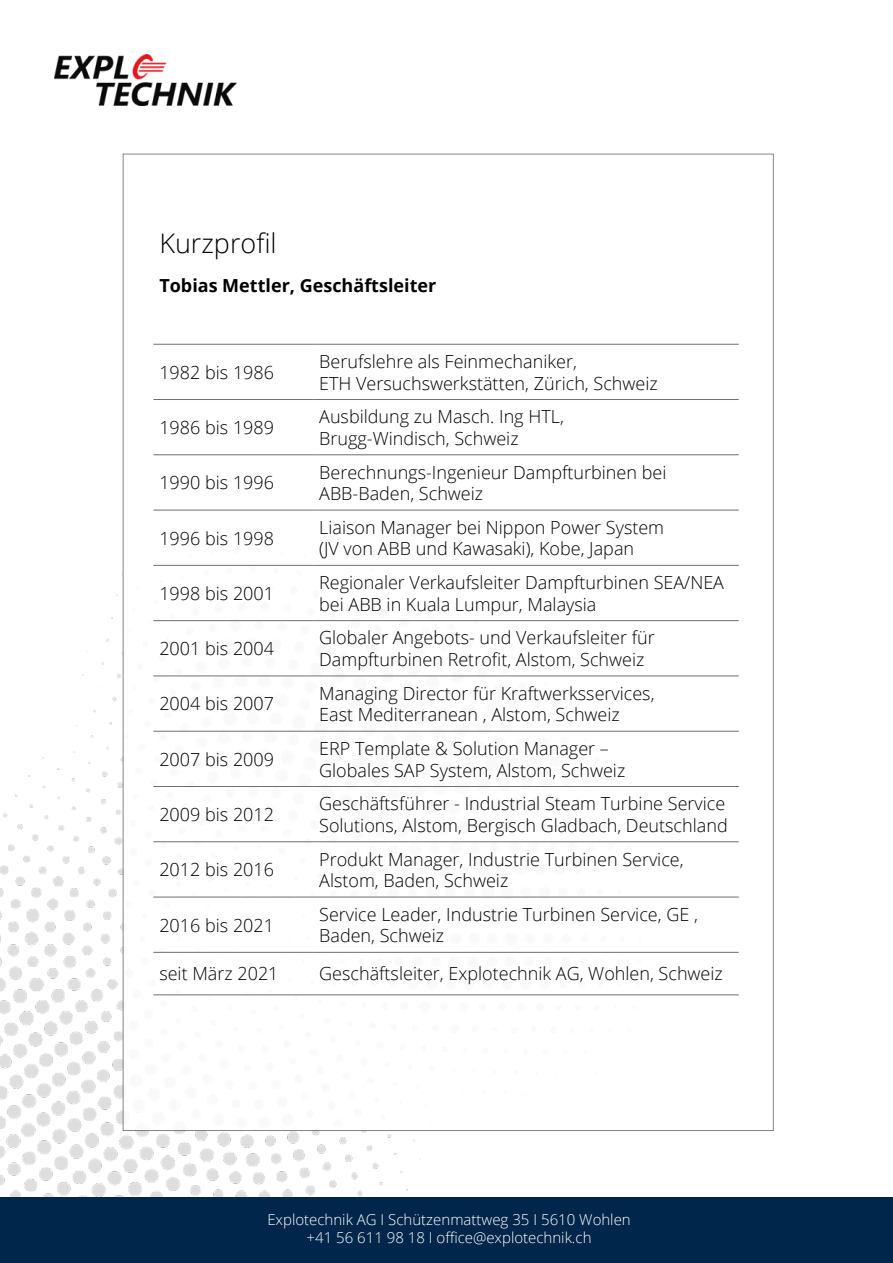
<style>
.page{position:relative;width:893px;height:1263px;background:#fff}
.page>*{position:absolute;margin:0;border:0;box-sizing:border-box;transform-origin:0 0}
.t1{font:300 27px "Open Sans";color:#000}
.t2{font:300 18px/21.6px "Open Sans";color:#000}
.t3{font:700 18px "Open Sans";color:#000}
.t4{font:300 15px "Open Sans";color:#fff}
</style>
<div class="page">
<img style="left:0;top:550px;width:421px;height:647px">
<div style="left:0;top:1197px;width:893px;height:66px;background:#00264b"></div>
<img style="left:54px;top:54px;width:182px;height:51px">
<div style="left:123px;top:154px;width:651px;height:977px;background:#fff;border:1px solid #6f6f6f"></div>
<hr style="left:153px;top:344px;width:160px;height:1px;background:#6f6f6f">
<hr style="left:313px;top:344px;width:426px;height:1px;background:#6f6f6f">
<hr style="left:153px;top:399px;width:160px;height:1px;background:#6f6f6f">
<hr style="left:313px;top:399px;width:426px;height:1px;background:#6f6f6f">
<hr style="left:153px;top:454px;width:160px;height:1px;background:#6f6f6f">
<hr style="left:313px;top:454px;width:426px;height:1px;background:#6f6f6f">
<hr style="left:153px;top:510px;width:160px;height:1px;background:#6f6f6f">
<hr style="left:313px;top:510px;width:426px;height:1px;background:#6f6f6f">
<hr style="left:153px;top:565px;width:160px;height:1px;background:#6f6f6f">
<hr style="left:313px;top:565px;width:426px;height:1px;background:#6f6f6f">
<hr style="left:153px;top:620px;width:160px;height:1px;background:#6f6f6f">
<hr style="left:313px;top:620px;width:426px;height:1px;background:#6f6f6f">
<hr style="left:153px;top:675px;width:160px;height:1px;background:#6f6f6f">
<hr style="left:313px;top:675px;width:426px;height:1px;background:#6f6f6f">
<hr style="left:153px;top:731px;width:160px;height:1px;background:#6f6f6f">
<hr style="left:313px;top:731px;width:426px;height:1px;background:#6f6f6f">
<hr style="left:153px;top:786px;width:160px;height:1px;background:#6f6f6f">
<hr style="left:313px;top:786px;width:426px;height:1px;background:#6f6f6f">
<hr style="left:153px;top:841px;width:160px;height:1px;background:#6f6f6f">
<hr style="left:313px;top:841px;width:426px;height:1px;background:#6f6f6f">
<hr style="left:153px;top:897px;width:160px;height:1px;background:#6f6f6f">
<hr style="left:313px;top:897px;width:426px;height:1px;background:#6f6f6f">
<hr style="left:153px;top:952px;width:160px;height:1px;background:#6f6f6f">
<hr style="left:313px;top:952px;width:426px;height:1px;background:#6f6f6f">
<hr style="left:153px;top:994px;width:160px;height:1px;background:#6f6f6f">
<hr style="left:313px;top:994px;width:426px;height:1px;background:#6f6f6f">
<p class="t1" style="left:159px;top:224px;width:119px">Kurzprofil</p>
<p class="t3" style="left:159px;top:273px;width:278px">Tobias Mettler, Geschäftsleiter</p>
<p class="t2" style="left:159px;top:361px;width:116px">1982 bis 1986</p>
<p class="t2" style="left:319px;top:350px;width:340px">Berufslehre als Feinmechaniker,<br>ETH Versuchswerkstätten, Zürich, Schweiz</p>
<p class="t2" style="left:159px;top:416px;width:116px">1986 bis 1989</p>
<p class="t2" style="left:319px;top:405px;width:246px">Ausbildung zu Masch. Ing HTL,<br>Brugg-Windisch, Schweiz</p>
<p class="t2" style="left:159px;top:471px;width:116px">1990 bis 1996</p>
<p class="t2" style="left:319px;top:461px;width:349px">Berechnungs-Ingenieur Dampfturbinen bei<br>ABB-Baden, Schweiz</p>
<p class="t2" style="left:159px;top:527px;width:116px">1996 bis 1998</p>
<p class="t2" style="left:319px;top:516px;width:346px">Liaison Manager bei Nippon Power System (JV von ABB und Kawasaki), Kobe, Japan</p>
<p class="t2" style="left:159px;top:582px;width:116px">1998 bis 2001</p>
<p class="t2" style="left:319px;top:571px;width:406px">Regionaler Verkaufsleiter Dampfturbinen SEA/NEA bei ABB in Kuala Lumpur, Malaysia</p>
<p class="t2" style="left:159px;top:637px;width:116px">2001 bis 2004</p>
<p class="t2" style="left:319px;top:626px;width:337px">Globaler Angebots- und Verkaufsleiter für<br>Dampfturbinen Retrofit, Alstom, Schweiz</p>
<p class="t2" style="left:159px;top:693px;width:116px">2004 bis 2007</p>
<p class="t2" style="left:319px;top:682px;width:337px">Managing Director für Kraftwerksservices,<br>East Mediterranean , Alstom, Schweiz</p>
<p class="t2" style="left:159px;top:748px;width:116px">2007 bis 2009</p>
<p class="t2" style="left:319px;top:737px;width:308px">ERP Template &amp; Solution Manager –<br>Globales SAP System, Alstom, Schweiz</p>
<p class="t2" style="left:159px;top:803px;width:116px">2009 bis 2012</p>
<p class="t2" style="left:319px;top:792px;width:410px">Geschäftsführer - Industrial Steam Turbine Service<br>Solutions, Alstom, Bergisch Gladbach, Deutschland</p>
<p class="t2" style="left:159px;top:858px;width:116px">2012 bis 2016</p>
<p class="t2" style="left:319px;top:848px;width:366px">Produkt Manager, Industrie Turbinen Service,<br>Alstom, Baden, Schweiz</p>
<p class="t2" style="left:159px;top:914px;width:116px">2016 bis 2021</p>
<p class="t2" style="left:319px;top:903px;width:380px">Service Leader, Industrie Turbinen Service, GE ,<br>Baden, Schweiz</p>
<p class="t2" style="left:159px;top:963px;width:121px">seit März 2021</p>
<p class="t2" style="left:319px;top:963px;width:405px">Geschäftsleiter, Explotechnik AG, Wohlen, Schweiz</p>
<p class="t4" style="left:267px;top:1209px;width:365px">Explotechnik AG I Schützenmattweg 35 I 5610 Wohlen</p>
<p class="t4" style="left:307px;top:1227px;width:286px">+41 56 611 98 18 I office@explotechnik.ch</p>
</div>
